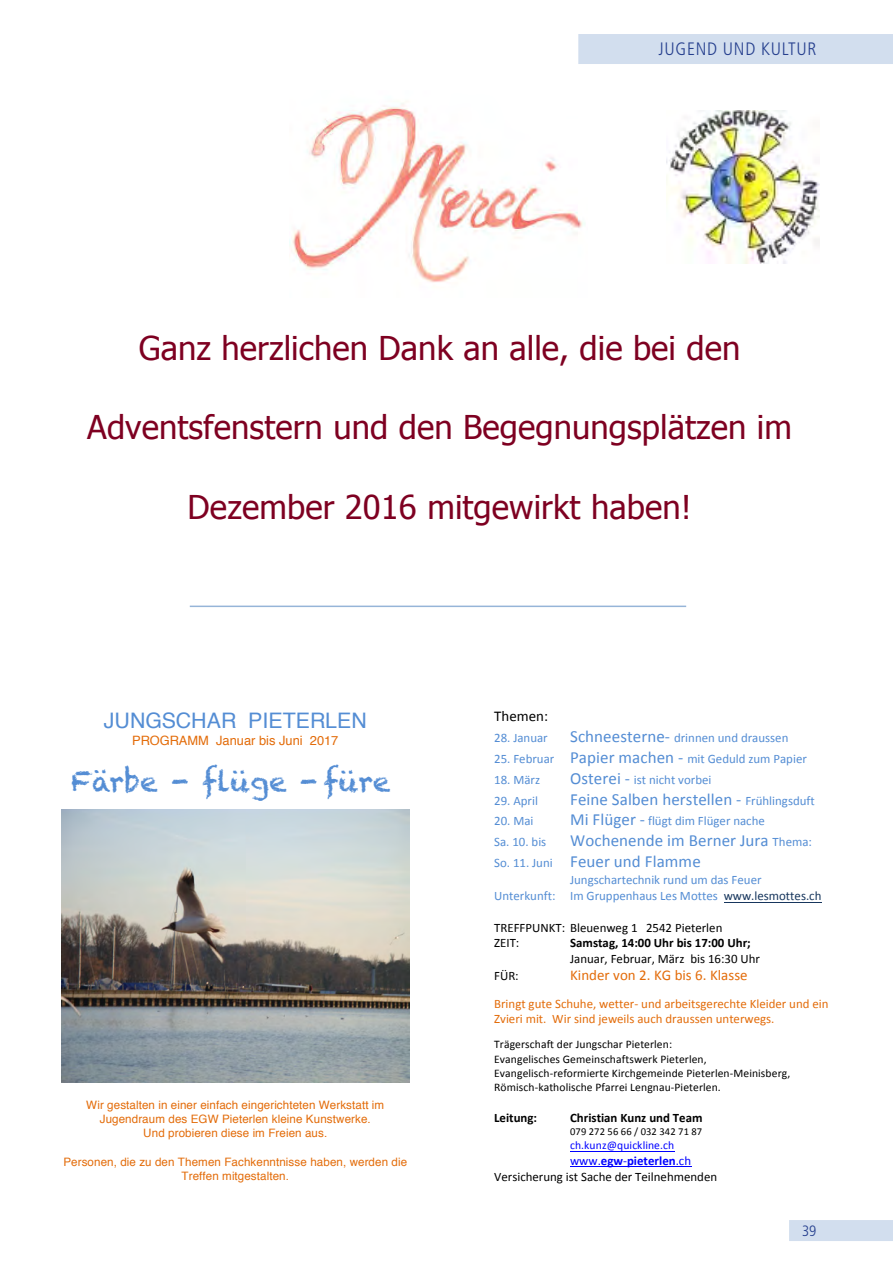
<style>
.page{position:relative;width:893px;height:1263px;background:#fff}
.page>*{position:absolute;margin:0;border:0;box-sizing:border-box;transform-origin:0 0}
.t1{font:32.7px "Tahoma";letter-spacing:.005em;color:#7e0021}
.t2{font:27.75px "Chalkduster";color:#548dd4}
.t3{font:21.3px "Helvetica";color:#548dd4}
.t4{font:300 condensed 18px "Frutiger";letter-spacing:.04em;color:#253f8e}
.t5{font:16.95px/21.1px "Calibri";letter-spacing:.005em;color:#548dd4}
.t6{font:15px "Calibri";color:#e36c0a}
.t7{font:15px "Calibri";letter-spacing:.005em;color:#000}
.t8{font:300 condensed 15px "Frutiger";color:#253f8e}
.t9{font:12.9px/15.8px "Calibri";color:#548dd4}
.t10{font:12.9px/15.8px "Calibri";color:#000}
.t11{font:12.9px/15.8px "Calibri";color:#e36c0a}
.t12{font:700 12.9px "Calibri";color:#000}
.t13{font:12.9px "Helvetica";color:#e36c0a}
.t14{font:11.55px/14.1px "Helvetica";letter-spacing:.005em;color:#e36c0a;text-align:center}
.t15{font:11.55px/14.4px "Calibri";letter-spacing:.01em;color:#000}
.t16{font:11.55px "Calibri";letter-spacing:.01em;color:#00f}
.t17{font:10.5px "Calibri";letter-spacing:.01em;color:#000}
.s1{font-size:16.95px}
.s2{font-size:12.9px}
.s3{color:#17365d}
.s4{color:#00f}
.s5{font-weight:700;color:#00f}
</style>
<div class="page">
<div style="left:789px;top:1220px;width:104px;height:21px;background:#d2deee"></div>
<div style="left:578px;top:34px;width:315px;height:30px;background:#d2deee"></div>
<img style="left:289px;top:103px;width:296px;height:180px">
<hr style="left:724px;top:902px;width:98px;height:1px;background:#17365d">
<hr style="left:570px;top:1151px;width:104px;height:1px;background:#00f">
<hr style="left:570px;top:1166px;width:121px;height:1px;background:#00f">
<img style="left:61px;top:809px;width:348px;height:273px">
<img style="left:666px;top:111px;width:153px;height:153px">
<hr style="left:190px;top:606px;width:496px;height:1px;background:#96b5d8">
<h3 class="t4" style="left:658px;top:38px;width:159px">JUGEND UND KULTUR</h3>
<h1 class="t1" style="left:139px;top:326px;width:603px">Ganz herzlichen Dank an alle, die bei den</h1>
<h1 class="t1" style="left:87px;top:405px;width:706px">Adventsfenstern und den Begegnungsplätzen im</h1>
<h1 class="t1" style="left:188px;top:485px;width:506px">Dezember 2016 mitgewirkt haben!</h1>
<h3 class="t3" style="left:104px;top:704px;width:264px">JUNGSCHAR PIETERLEN</h3>
<p class="t13" style="left:132px;top:731px;width:208px">PROGRAMM Januar bis Juni 2017</p>
<h2 class="t2" style="left:71px;top:765px;width:321px">Färbe - flüge - füre</h2>
<p class="t14" style="left:86px;top:1098px;width:299px">Wir gestalten in einer einfach eingerichteten Werkstatt im<br>Jugendraum des EGW Pieterlen kleine Kunstwerke.<br>Und probieren diese im Freien aus.</p>
<p class="t14" style="left:63px;top:1155px;width:345px">Personen, die zu den Themen Fachkenntnisse haben, werden die<br>Treffen mitgestalten.</p>
<p class="t7" style="left:494px;top:707px;width:56px">Themen:</p>
<p class="t9" style="left:494px;top:729px;width:55px">28. Januar</p>
<p class="t9" style="left:570px;top:729px;width:220px"><span class="s1">Schneesterne--‐</span> drinnen und draussen</p>
<p class="t9" style="left:494px;top:750px;width:314px">25. Februar <span class="s1">Papier machen --‐</span> mit Geduld zum Papier</p>
<p class="t9" style="left:494px;top:771px;width:47px">18. März</p>
<p class="t9" style="left:570px;top:771px;width:143px"><span class="s1">Osterei --‐</span> ist nicht vorbei</p>
<p class="t9" style="left:494px;top:792px;width:45px">29. April</p>
<h3 class="t5" style="left:570px;top:788px;width:246px">Feine Salben herstellen --‐ <span class="s2">Frühlingsduft</span></h3>
<p class="t9" style="left:494px;top:813px;width:41px">20. Mai</p>
<p class="t9" style="left:570px;top:813px;width:196px"><span class="s1">Mi Flüger --‐</span> flügt dim Flüger nache</p>
<p class="t9" style="left:494px;top:834px;width:54px">Sa. 10. bis</p>
<h3 class="t5" style="left:494px;top:830px;width:319px;text-indent:76px">Wochenende im Berner Jura <span class="s2">Thema:<br>So. 11. Juni</span> Feuer und Flamme</h3>
<p class="t9" style="left:494px;top:872px;width:329px;text-indent:76px">Jungschartechnik rund um das Feuer<br>Unterkunft: Im Gruppenhaus Les Mottes <span class="s3">www.lesmottes.ch</span></p>
<p class="t10" style="left:494px;top:919px;width:230px">TREFFPUNKT: Bleuenweg 1 2542 Pieterlen<br>ZEIT:</p>
<p class="t12" style="left:570px;top:935px;width:182px">Samstag, 14:00 Uhr bis 17:00 Uhr;</p>
<p class="t10" style="left:570px;top:951px;width:191px">Januar, Februar, März bis 16:30 Uhr</p>
<p class="t10" style="left:494px;top:968px;width:26px">FÜR:</p>
<p class="t6" style="left:570px;top:966px;width:179px">Kinder von 2. KG bis 6. Klasse</p>
<p class="t11" style="left:494px;top:995px;width:336px">Bringt gute Schuhe, wetter--‐ und arbeitsgerechte Kleider und ein<br>Zvieri mit. Wir sind jeweils auch draussen unterwegs.</p>
<p class="t15" style="left:494px;top:1037px;width:298px">Trägerschaft der Jungschar Pieterlen:<br>Evangelisches Gemeinschaftswerk Pieterlen, Evangelisch--‐reformierte Kirchgemeinde Pieterlen--‐Meinisberg, Römisch--‐katholische Pfarrei Lengnau--‐Pieterlen.</p>
<p class="t12" style="left:494px;top:1109px;width:45px">Leitung:</p>
<p class="t12" style="left:570px;top:1109px;width:134px">Christian Kunz und Team</p>
<p class="t17" style="left:570px;top:1125px;width:134px">079 272 56 66 / 032 342 71 87</p>
<p class="t16" style="left:570px;top:1138px;width:106px">ch.kunz@quickline.ch</p>
<p class="t10" style="left:494px;top:1153px;width:225px;text-indent:76px"><span class="s4">www.</span><span class="s5">egw</span><span class="s4">--‐</span><span class="s5">pieterlen</span><span class="s4">.ch<br></span>Versicherung ist Sache der Teilnehmenden</p>
<p class="t8" style="left:802px;top:1222px;width:16px">39</p>
</div>
